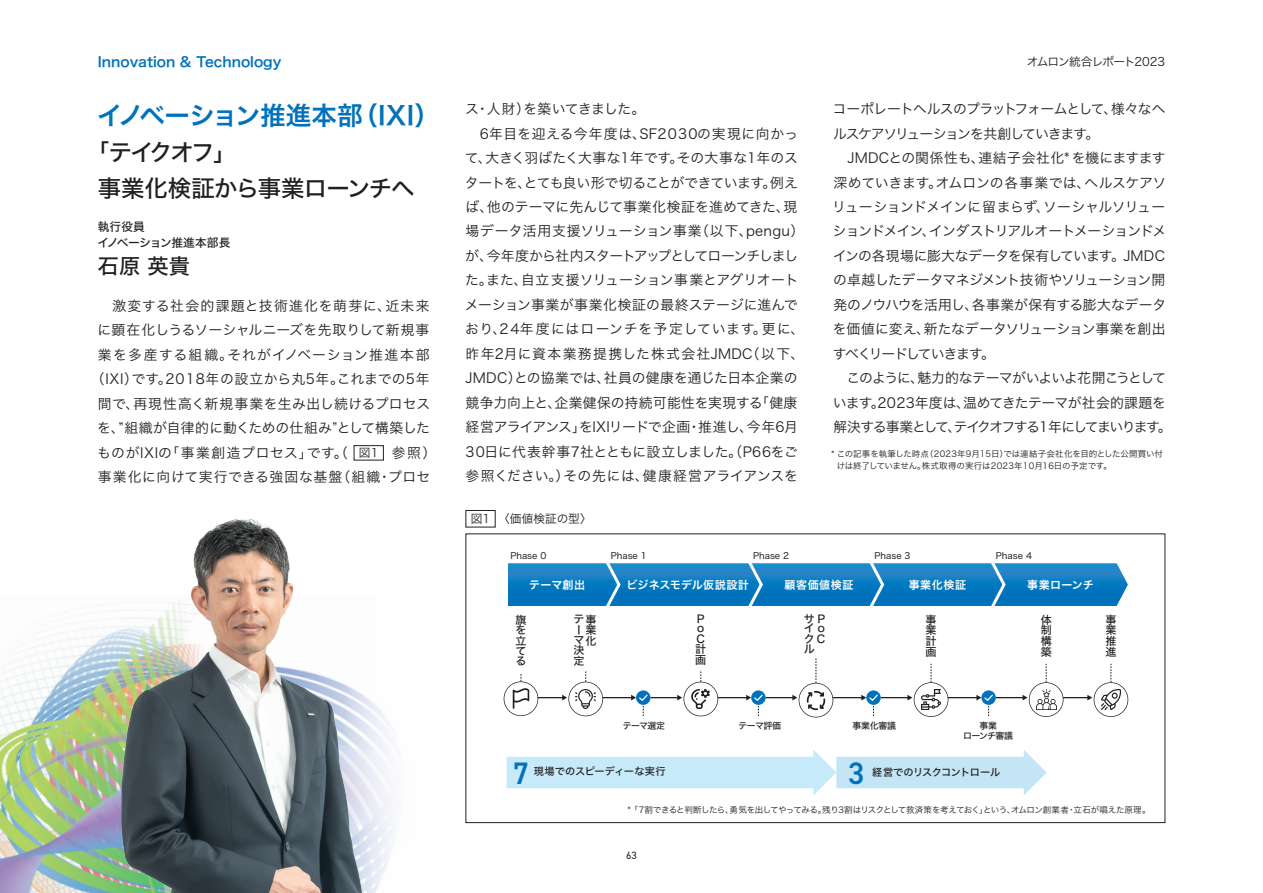
<style>
.page{position:relative;width:1263px;height:893px;background:#fff}
.page>*{position:absolute;margin:0;border:0;box-sizing:border-box;transform-origin:0 0}
.t1{font:600 31.05px "DIN2014";color:#0072bc}
.t2{font:25.5px "Hiragino Sans W6";letter-spacing:-.03em;color:#0072bc}
.t3{font:23.4px/36.2px "Hiragino Sans W5";letter-spacing:-.045em;color:#231f20}
.t4{font:21.3px "Hiragino Sans W5";color:#231f20}
.t5{font:13.8px/24.5px "Hiragino Sans W3";color:#231f20}
.t6{font:13.8px/24.5px "Hiragino Sans W3";letter-spacing:-.04em;color:#231f20}
.t7{font:13.8px/24.5px "Hiragino Sans W3";letter-spacing:.04em;color:#231f20;text-align:center}
.t8{font:13.8px "Hiragino Sans W6";color:#0072bc}
.t9{font:11.7px/15.9px "Hiragino Sans W5";letter-spacing:-.02em;color:#231f20}
.t10{font:11.7px "Hiragino Sans W3";letter-spacing:-.075em;color:#231f20}
.t11{font:11.7px "Hiragino Sans W3";letter-spacing:-.02em;color:#231f20}
.t12{font:11.1px/10.8px "Hiragino Sans W5";color:#231f20;text-align:justify}
.t13{font:11.1px "Hiragino Sans W6";letter-spacing:.035em;color:#fff}
.t14{font:11.1px "Hiragino Sans W6";letter-spacing:.01em;color:#fff}
.t15{font:10.65px "DIN2014";color:#231f20}
.t16{font:10.2px "Hiragino Sans W5";letter-spacing:-.01em;color:#231f20}
.t17{font:10.2px "Hiragino Sans W5";letter-spacing:-.05em;color:#231f20}
.t18{font:8.85px "Hiragino Sans W4";color:#231f20}
.t19{font:8.85px/10.4px "Hiragino Sans W5";letter-spacing:-.055em;color:#231f20;text-align:center}
.t20{font:8.55px/11.7px "Hiragino Sans W3";letter-spacing:-.015em;color:#231f20}
.t21{font:8.55px "Hiragino Sans W3";letter-spacing:-.05em;color:#231f20}
.s1{font-size:11.7px}
</style>
<div class="page">
<img style="left:0;top:594px;width:486px;height:299px">
<div style="left:354px;top:445px;width:30px;height:15px;border:1px solid #231f20"></div>
<img style="left:78px;top:519px;width:315px;height:374px">
<div style="left:466px;top:510px;width:29px;height:17px;border:1px solid #231f20"></div>
<hr style="left:600px;top:697px;width:32px;height:1px;background:#231f20">
<hr style="left:715px;top:697px;width:32px;height:1px;background:#231f20">
<hr style="left:830px;top:697px;width:32px;height:1px;background:#231f20">
<hr style="left:945px;top:697px;width:32px;height:1px;background:#231f20">
<div style="left:506px;top:757px;width:310px;height:31px;background:#c6eafa"></div>
<svg style="left:813px;top:750px;width:23px;height:45px"></svg>
<div style="left:836px;top:757px;width:191px;height:31px;background:#c4e5f5"></div>
<svg style="left:1024px;top:750px;width:23px;height:45px"></svg>
<svg style="left:508px;top:563px;width:620px;height:43px;background:#1480c3"></svg>
<svg style="left:504px;top:671px;width:99px;height:45px"></svg>
<svg style="left:631px;top:670px;width:87px;height:46px"></svg>
<svg style="left:746px;top:658px;width:87px;height:59px"></svg>
<svg style="left:861px;top:664px;width:87px;height:53px"></svg>
<svg style="left:976px;top:664px;width:152px;height:53px"></svg>
<p class="t8" style="left:98px;top:50px;width:185px">Innovation &amp; Technology</p>
<p class="t10" style="left:1027px;top:51px;width:140px">オムロン統合レポート2023</p>
<h2 class="t2" style="left:97px;top:92px;width:344px">イノベーション推進本部（IXI）</h2>
<h3 class="t3" style="left:98px;top:133px;width:318px;text-indent:-12px">「テイクオフ」<br>事業化検証から事業ローンチへ</h3>
<p class="t9" style="left:97px;top:218px;width:134px">執行役員<br>イノベーション推進本部長</p>
<h3 class="t4" style="left:98px;top:247px;width:94px">石原 英貴</h3>
<p class="t7" style="left:91px;top:292px;width:347px">　激変する社会的課題と技術進化を萌芽に、近未来に顕在化しうるソーシャルニーズを先取りして新規事業を多産する組織。それがイノベーション推進本部（IXI）です。2018年の設立から丸5年。これまでの5年間で、再現性高く新規事業を生み出し続けるプロセスを、”組織が自律的に動くための仕組み”として構築したものがIXIの「事業創造プロセス」です。（ <span class="s1">図1</span> 参照）事業化に向けて実行できる強固な基盤（組織・プロセ</p>
<p class="t5" style="left:465px;top:96px;width:341px">ス・人財）を築いてきました。<br>　6年目を迎える今年度は、SF2030の実現に向かって、大きく羽ばたく大事な1年です。その大事な1年のスタートを、とても良い形で切ることができています。例えば、他のテーマに先んじて事業化検証を進めてきた、現場データ活用支援ソリューション事業（以下、pengu）が、今年度から社内スタートアップとしてローンチしました。また、自立支援ソリューション事業とアグリオートメーション事業が事業化検証の最終ステージに進んでおり、24年度にはローンチを予定しています。更に、昨年2月に資本業務提携した株式会社JMDC（以下、<br>JMDC）との協業では、社員の健康を通じた日本企業の競争力向上と、企業健保の持続可能性を実現する「健康経営アライアンス」をIXIリードで企画・推進し、今年6月<br>30日に代表幹事7社とともに設立しました。（P66をご参照ください。）その先には、健康経営アライアンスを</p>
<p class="t6" style="left:832px;top:96px;width:341px">コーポレートヘルスのプラットフォームとして、様々なヘルスケアソリューションを共創していきます。<br>　JMDCとの関係性も、連結子会社化* を機にますます深めていきます。オムロンの各事業では、ヘルスケアソリューションドメインに留まらず、ソーシャルソリューションドメイン、インダストリアルオートメーションドメインの各現場に膨大なデータを保有しています。JMDCの卓越したデータマネジメント技術やソリューション開発のノウハウを活用し、各事業が保有する膨大なデータを価値に変え、新たなデータソリューション事業を創出すべくリードしていきます。<br>　このように、魅力的なテーマがいよいよ花開こうとしています。2023年度は、温めてきたテーマが社会的課題を解決する事業として、テイクオフする1年にしてまいります。</p>
<p class="t11" style="left:498px;top:508px;width:95px">〈価値検証の型〉</p>
<p class="t20" style="left:837px;top:447px;width:328px;text-indent:-5px">* この記事を執筆した時点（2023年9月15日）では連結子会社化を目的とした公開買い付けは終了していません。株式取得の実行は2023年10月16日の予定です。</p>
<p class="t11" style="left:471px;top:508px;width:21px">図1</p>
<p class="t18" style="left:510px;top:548px;width:38px">Phase 0</p>
<p class="t18" style="left:611px;top:548px;width:38px">Phase 1</p>
<p class="t18" style="left:753px;top:548px;width:38px">Phase 2</p>
<p class="t18" style="left:874px;top:548px;width:38px">Phase 3</p>
<p class="t18" style="left:996px;top:548px;width:38px">Phase 4</p>
<p class="t13" style="left:529px;top:574px;width:57px">テーマ創出</p>
<p class="t12" style="left:515px;top:613px;width:12px;line-height:10.4px">旗を立てる</p>
<p class="t12" style="left:573px;top:613px;width:24px;line-height:10.4px;text-align:left">テ事ー<br>マ決定</p>
<p class="t12" style="left:585px;top:624px;width:12px">業化</p>
<p class="t14" style="left:626px;top:574px;width:124px">ビジネスモデル仮説設計</p>
<p class="t13" style="left:784px;top:574px;width:70px">顧客価値検証</p>
<p class="t13" style="left:909px;top:574px;width:59px">事業化検証</p>
<p class="t13" style="left:1027px;top:574px;width:68px">事業ローンチ</p>
<p class="t12" style="left:695px;top:614px;width:11px;line-height:8.7px">Ｐｏ</p>
<p class="t12" style="left:695px;top:632px;width:12px">C計画</p>
<p class="t12" style="left:804px;top:614px;width:22px;line-height:8.9px">サＰイｏ</p>
<p class="t12" style="left:804px;top:633px;width:23px;line-height:10.2px">ク Cル</p>
<p class="t12" style="left:925px;top:613px;width:12px">事業計画</p>
<p class="t12" style="left:1041px;top:613px;width:12px">体制構築</p>
<p class="t12" style="left:1105px;top:613px;width:12px">事業推進</p>
<p class="t19" style="left:623px;top:720px;width:44px">テーマ選定</p>
<p class="t19" style="left:739px;top:720px;width:44px">テーマ評価</p>
<p class="t19" style="left:852px;top:720px;width:45px">事業化審議</p>
<p class="t19" style="left:963px;top:720px;width:51px">事業<br>ローンチ審議</p>
<h1 class="t1" style="left:848px;top:753px;width:18px">3</h1>
<h1 class="t1" style="left:513px;top:753px;width:18px">7</h1>
<p class="t17" style="left:872px;top:763px;width:130px">経営でのリスクコントロール</p>
<p class="t16" style="left:534px;top:762px;width:133px">現場でのスピーディーな実行</p>
<p class="t21" style="left:628px;top:802px;width:524px">* 「7割できると判断したら、勇気を出してやってみる。残り3割はリスクとして救済策を考えておく」という、オムロン創業者・立石が唱えた原理。</p>
<p class="t15" style="left:626px;top:849px;width:12px">63</p>
</div>
